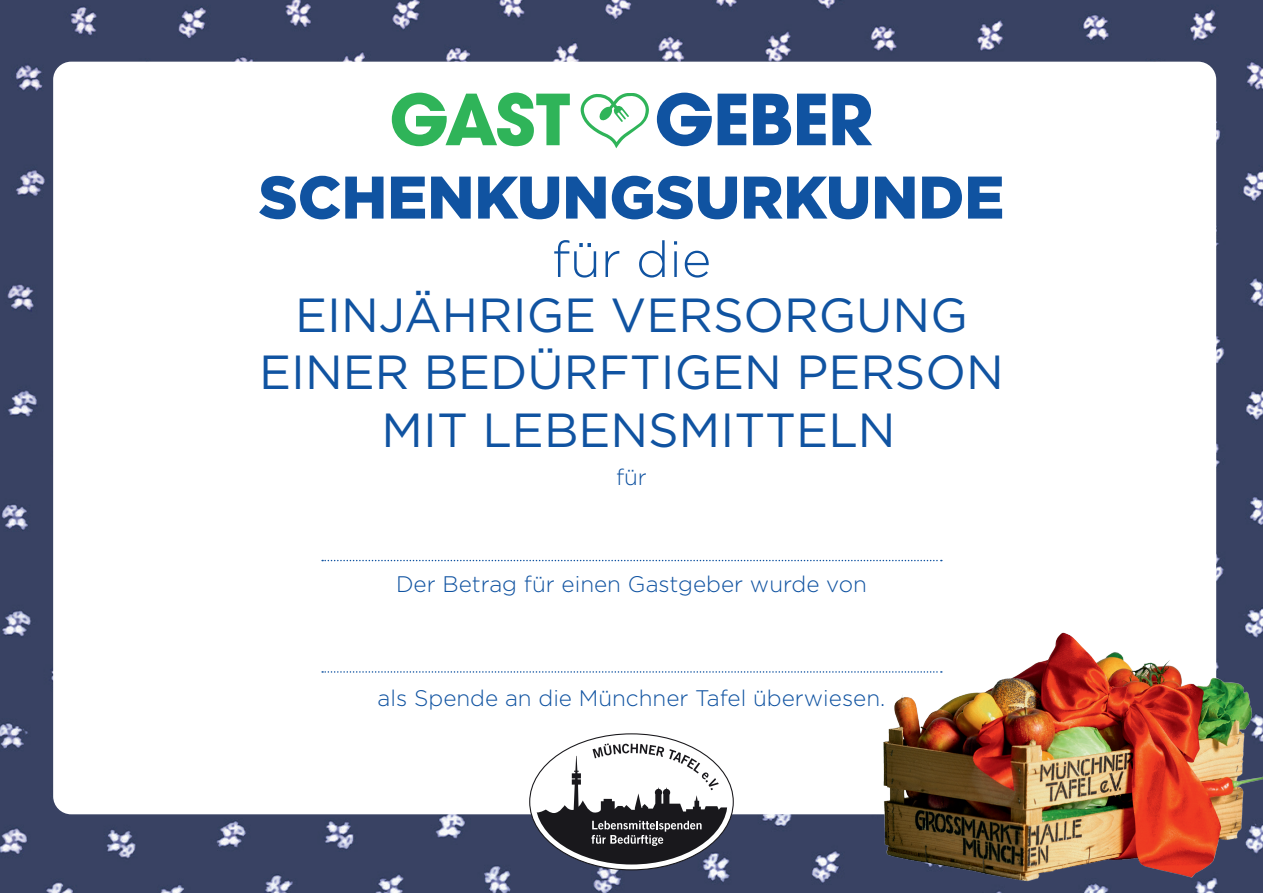
<style>
.page{position:relative;width:1263px;height:893px;background:#fff}
.page>*{position:absolute;margin:0;border:0;box-sizing:border-box;transform-origin:0 0}
.t1{font:700 77.4px "Avant Garde Gothic Itc T";letter-spacing:-.01em;color:#1053a1}
.t2{font:900 60px "Gotham";color:#1053a1}
.t3{font:300 50.25px "Gotham";color:#1053a1}
.t4{font:47.85px/57.3px "Gotham";color:#1053a1;text-align:center}
.t5{font:300 22.5px "Gotham";color:#1053a1}
.s1{color:#2fb459}
</style>
<div class="page">
<img style="left:0;top:0;width:1263px;height:893px">
<div style="left:53px;top:62px;width:1163px;height:752px;background:#fff;border-radius:18px"></div>
<svg style="left:580px;top:93px;width:69px;height:55px"></svg>
<svg style="left:530px;top:734px;width:203px;height:136px"></svg>
<svg style="left:535px;top:743px;width:193px;height:121px"></svg>
<svg style="left:322px;top:671px;width:525px;height:2px"></svg>
<svg style="left:322px;top:560px;width:620px;height:1px"></svg>
<img style="left:848px;top:598px;width:415px;height:295px">
<p class="t1" style="left:389px;top:72px;width:485px"><span class="s1">GAST</span> GEBER</p>
<p class="t2" style="left:259px;top:156px;width:747px">SCHENKUNGSURKUNDE</p>
<p class="t3" style="left:552px;top:227px;width:161px">für die</p>
<p class="t4" style="left:295px;top:285px;width:674px">EINJÄHRIGE VERSORGUNG</p>
<p class="t4" style="left:259px;top:343px;width:746px">EINER BEDÜRFTIGEN PERSON<br>MIT LEBENSMITTELN</p>
<p class="t5" style="left:616px;top:463px;width:32px">für</p>
<p class="t5" style="left:396px;top:570px;width:472px">Der Betrag für einen Gastgeber wurde von</p>
<p class="t5" style="left:378px;top:684px;width:509px">als Spende an die Münchner Tafel überwiesen.</p>
</div>
